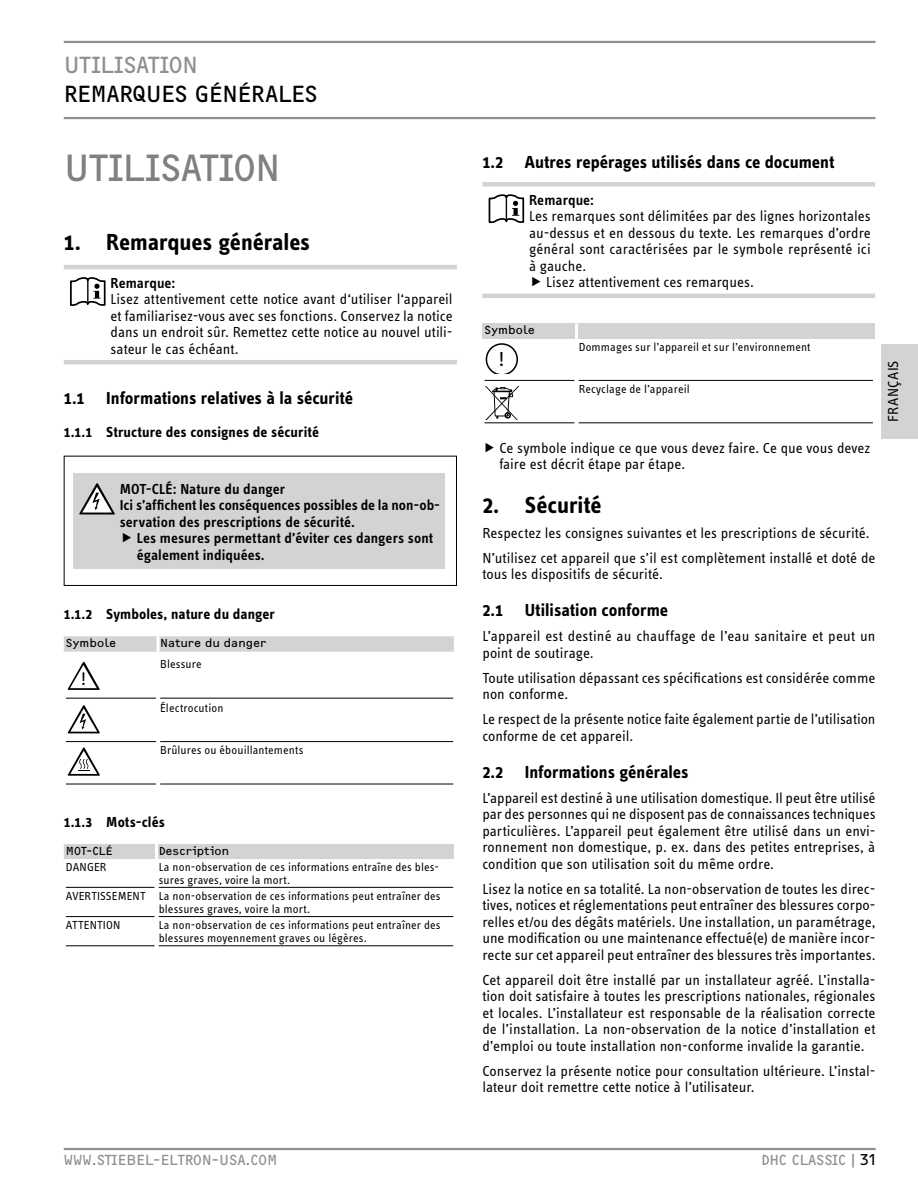
<style>
.page{position:relative;width:918px;height:1188px;background:#fff}
.page>*{position:absolute;margin:0;border:0;box-sizing:border-box;transform-origin:0 0}
.t1{font:39px "F2 FOCR Bczyk Com";letter-spacing:-.015em;color:#808080}
.t2{font:700 24px "STE Info Text";letter-spacing:-.005em;color:#000}
.t3{font:24px "F2 FOCR Bczyk Com";letter-spacing:-.02em;color:#000}
.t4{font:24px "F2 FOCR Bczyk Com";letter-spacing:-.01em;color:#8f8f8f}
.t5{font:21px "STE Info Text";color:#000}
.t6{font:18.75px "STE Info Text";color:#000}
.t7{font:700 18px "STE Info Text";color:#000}
.t8{font:15px/16.5px "STE Info Text";color:#000}
.t9{font:600 15px/16.5px "STE Info Text";letter-spacing:.005em;color:#000}
.t10{font:700 15px "STE Info Text";letter-spacing:.005em;color:#000}
.t11{font:15px "F2 FOCR Bczyk Com";color:#8f8f8f}
.t12{font:12px/13.2px "STE Info Text";letter-spacing:.01em;color:#000}
.t13{font:12px "F2 FOCR Bczyk Com";letter-spacing:.015em;color:#000}
.s1{color:#000}
</style>
<div class="page">
<hr style="left:64px;top:41px;width:811px;height:2px;background:#8f8f8f">
<hr style="left:64px;top:117px;width:811px;height:2px;background:#8f8f8f">
<hr style="left:64px;top:1148px;width:812px;height:2px;background:#8f8f8f">
<div style="left:882px;top:344px;width:36px;height:94px;background:#d3d3d3"></div>
<hr style="left:64px;top:265px;width:393px;height:4px;background:#d3d3d3">
<hr style="left:64px;top:360px;width:393px;height:4px;background:#d3d3d3">
<svg style="left:70px;top:277px;width:36px;height:29px"></svg>
<hr style="left:87px;top:280px;width:2px;height:23px;background:#000">
<div style="left:73px;top:473px;width:371px;height:95px;background:#d3d3d3"></div>
<svg style="left:79px;top:483px;width:36px;height:32px"></svg>
<div style="left:64px;top:456px;width:393px;height:130px;border:1px solid #000"></div>
<svg style="left:64px;top:636px;width:390px;height:16px;background:#d4d4d4"></svg>
<hr style="left:157px;top:636px;width:3px;height:16px;background:#fff">
<hr style="left:66px;top:698px;width:90px;height:1px;background:#000">
<svg style="left:68px;top:662px;width:32px;height:28px"></svg>
<hr style="left:160px;top:698px;width:293px;height:1px;background:#000">
<hr style="left:66px;top:741px;width:90px;height:1px;background:#000">
<svg style="left:68px;top:705px;width:32px;height:28px"></svg>
<hr style="left:160px;top:741px;width:293px;height:1px;background:#000">
<hr style="left:66px;top:784px;width:90px;height:1px;background:#000">
<svg style="left:68px;top:747px;width:32px;height:29px"></svg>
<hr style="left:160px;top:784px;width:293px;height:1px;background:#000">
<div style="left:64px;top:844px;width:390px;height:15px;background:#d3d3d3"></div>
<hr style="left:155px;top:844px;width:3px;height:15px;background:#fff">
<hr style="left:66px;top:887px;width:88px;height:1px;background:#000">
<hr style="left:159px;top:887px;width:294px;height:1px;background:#000">
<hr style="left:66px;top:916px;width:88px;height:1px;background:#000">
<hr style="left:159px;top:916px;width:294px;height:1px;background:#000">
<hr style="left:66px;top:945px;width:88px;height:1px;background:#000">
<hr style="left:159px;top:945px;width:294px;height:1px;background:#000">
<div style="left:482px;top:182px;width:393px;height:5px;background:#d3d3d3"></div>
<hr style="left:482px;top:294px;width:393px;height:4px;background:#d3d3d3">
<svg style="left:489px;top:194px;width:35px;height:29px"></svg>
<div style="left:482px;top:324px;width:393px;height:15px;background:#d3d3d3"></div>
<hr style="left:575px;top:324px;width:3px;height:15px;background:#fff">
<hr style="left:485px;top:380px;width:89px;height:1px;background:#000">
<svg style="left:486px;top:343px;width:32px;height:31px"></svg>
<hr style="left:579px;top:380px;width:294px;height:1px;background:#000">
<hr style="left:485px;top:422px;width:89px;height:1px;background:#000">
<svg style="left:485px;top:386px;width:35px;height:33px"></svg>
<hr style="left:579px;top:422px;width:294px;height:1px;background:#000">
<h2 class="t4" style="left:64px;top:56px;width:136px">UTILISATION</h2>
<h2 class="t3" style="left:64px;top:85px;width:255px">REMARQUES GÉNÉRALES</h2>
<h1 class="t1" style="left:64px;top:153px;width:219px">UTILISATION</h1>
<h2 class="t2" style="left:64px;top:233px;width:248px">1. Remarques générales</h2>
<p class="t9" style="left:111px;top:276px;width:66px">Remarque:</p>
<p class="t8" style="left:111px;top:292px;width:344px;text-align:justify">Lisez attentivement cette notice avant d‘utiliser l‘appareil et familiarisez-vous avec ses fonctions. Conservez la notice dans un endroit sûr. Remettez cette notice au nouvel utili&shy;sateur le cas échéant.</p>
<p class="t7" style="left:64px;top:391px;width:291px">1.1 Informations relatives à la sécurité</p>
<p class="t10" style="left:64px;top:427px;width:257px">1.1.1 Structure des consignes de sécurité</p>
<p class="t9" style="left:120px;top:482px;width:322px">MOT-CLÉ: Nature du danger<br>Ici s’affichent les conséquences possibles de la non-ob&shy;servation des prescriptions de sécurité.</p>
<p class="t9" style="left:137px;top:532px;width:298px">Les mesures permettant d’éviter ces dangers sont également indiquées.</p>
<p class="t10" style="left:64px;top:609px;width:213px">1.1.2 Symboles, nature du danger</p>
<p class="t13" style="left:66px;top:638px;width:52px">Symbole</p>
<p class="t13" style="left:160px;top:638px;width:108px">Nature du danger</p>
<p class="t6" style="left:81px;top:672px;width:7px">!</p>
<p class="t12" style="left:160px;top:659px;width:43px">Blessure</p>
<p class="t12" style="left:160px;top:702px;width:65px">Électrocution</p>
<p class="t12" style="left:160px;top:745px;width:145px">Brûlures ou ébouillantements</p>
<p class="t10" style="left:64px;top:816px;width:103px">1.1.3 Mots-clés</p>
<p class="t13" style="left:66px;top:846px;width:48px">MOT-CLÉ</p>
<p class="t13" style="left:159px;top:846px;width:72px">Description</p>
<p class="t12" style="left:66px;top:861px;width:42px">DANGER</p>
<p class="t12" style="left:159px;top:861px;width:282px">La non-observation de ces informations entraîne des bles&shy;sures graves, voire la mort.</p>
<p class="t12" style="left:159px;top:891px;width:283px;text-indent:-93px">AVERTISSEMENT La non-observation de ces informations peut entraîner des blessures graves, voire la mort.</p>
<p class="t12" style="left:66px;top:920px;width:56px">ATTENTION</p>
<p class="t12" style="left:159px;top:920px;width:283px">La non-observation de ces informations peut entraîner des blessures moyennement graves ou légères.</p>
<p class="t7" style="left:482px;top:155px;width:354px">1.2 Autres repérages utilisés dans ce document</p>
<p class="t9" style="left:529px;top:193px;width:66px">Remarque:</p>
<p class="t8" style="left:529px;top:210px;width:343px">Les remarques sont délimitées par des lignes horizontales</p>
<p class="t8" style="left:529px;top:226px;width:343px">au-dessus et en dessous du texte. Les remarques d’ordre</p>
<p class="t8" style="left:529px;top:243px;width:343px">général sont caractérisées par le symbole représenté ici</p>
<p class="t8" style="left:529px;top:259px;width:59px">à gauche.</p>
<p class="t8" style="left:546px;top:276px;width:209px">Lisez attentivement ces remarques.</p>
<p class="t13" style="left:485px;top:326px;width:52px">Symbole</p>
<h3 class="t5" style="left:499px;top:352px;width:8px">!</h3>
<p class="t12" style="left:579px;top:341px;width:233px">Dommages sur l’appareil et sur l’environnement</p>
<p class="t12" style="left:579px;top:384px;width:112px">Recyclage de l’appareil</p>
<p class="t8" style="left:499px;top:441px;width:373px">Ce symbole indique ce que vous devez faire. Ce que vous devez faire est décrit étape par étape.</p>
<h2 class="t2" style="left:482px;top:496px;width:121px">2. Sécurité</h2>
<p class="t8" style="left:482px;top:522px;width:395px;line-height:25px">Respectez les consignes suivantes et les prescriptions de sécurité.<br>N’utilisez cet appareil que s’il est complètement installé et doté de</p>
<p class="t8" style="left:482px;top:568px;width:182px">tous les dispositifs de sécurité.</p>
<p class="t7" style="left:482px;top:603px;width:187px">2.1 Utilisation conforme</p>
<p class="t8" style="left:482px;top:630px;width:395px">L’appareil est destiné au chauffage de l’eau sanitaire et peut un point de soutirage.</p>
<p class="t8" style="left:482px;top:671px;width:395px">Toute utilisation dépassant ces spécifications est considérée comme non conforme.</p>
<p class="t8" style="left:482px;top:713px;width:395px">Le respect de la présente notice faite également partie de l’utilisation conforme de cet appareil.</p>
<p class="t7" style="left:482px;top:765px;width:208px">2.2 Informations générales</p>
<p class="t8" style="left:482px;top:791px;width:395px;text-align:justify">L’appareil est destiné à une utilisation domestique. Il peut être utilisé par des personnes qui ne disposent pas de connaissances techniques particulières. L’appareil peut également être utilisé dans un envi&shy;ronnement non domestique, p. ex. dans des petites entreprises, à condition que son utilisation soit du même ordre.</p>
<p class="t8" style="left:482px;top:882px;width:395px;text-align:justify">Lisez la notice en sa totalité. La non-observation de toutes les direc&shy;tives, notices et réglementations peut entraîner des blessures corpo&shy;relles et/ou des dégâts matériels. Une installation, un paramétrage, une modification ou une maintenance effectué(e) de manière incor&shy;recte sur cet appareil peut entraîner des blessures très importantes.</p>
<p class="t8" style="left:482px;top:973px;width:395px;text-align:justify">Cet appareil doit être installé par un installateur agréé. L’installa&shy;tion doit satisfaire à toutes les prescriptions nationales, régionales et locales. L’installateur est responsable de la réalisation correcte de l’installation. La non-observation de la notice d’installation et d’emploi ou toute installation non-conforme invalide la garantie.</p>
<p class="t8" style="left:482px;top:1064px;width:395px">Conservez la présente notice pour consultation ultérieure. L’instal&shy;lateur doit remettre cette notice à l’utilisateur.</p>
<p class="t8" style="left:886px;top:422px;width:63px;rotate:-90deg">FRANÇAIS</p>
<p class="t11" style="left:64px;top:1154px;width:215px">WWW.STIEBEL-ELTRON-USA.COM</p>
<p class="t11" style="left:761px;top:1154px;width:116px">DHC CLASSIC | <span class="s1">31</span></p>
</div>
